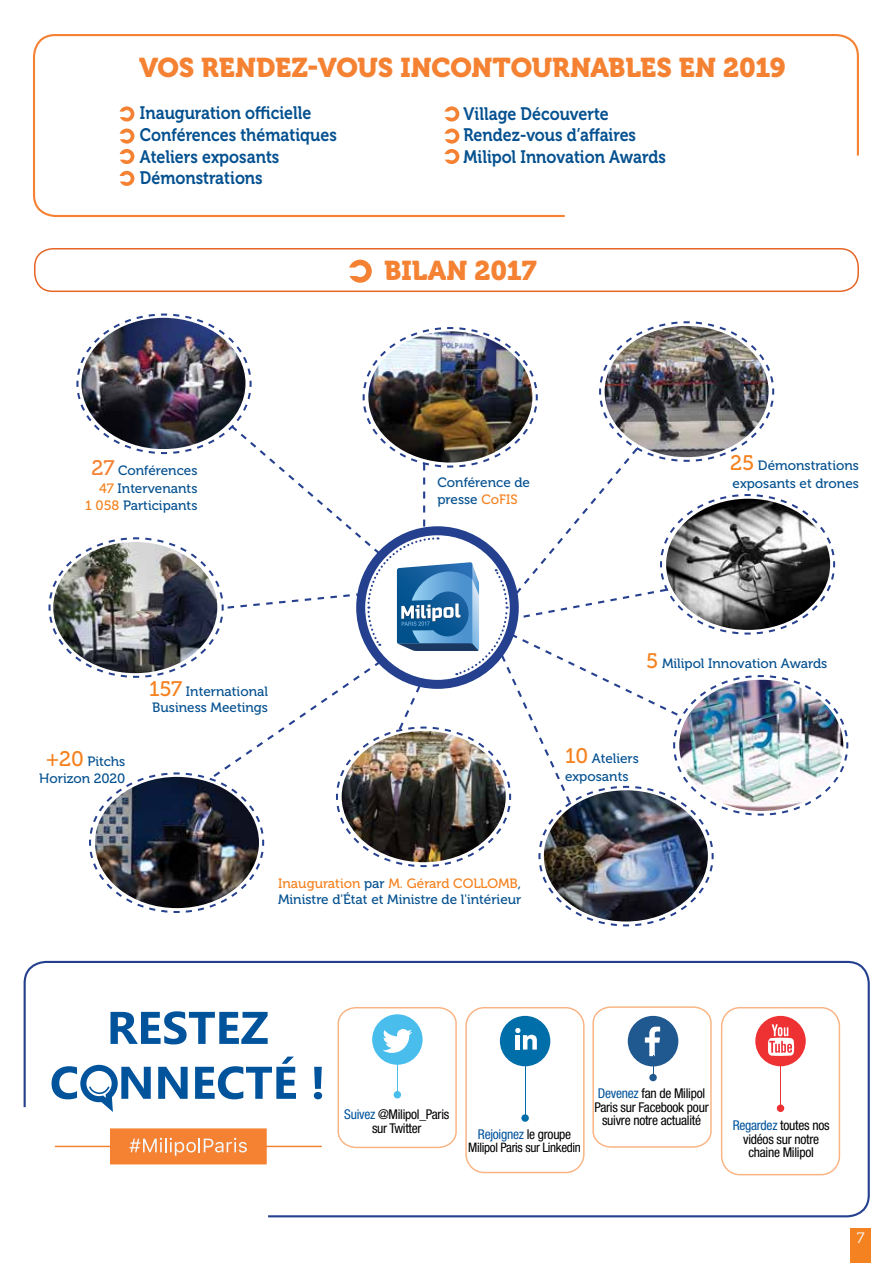
<style>
.page{position:relative;width:893px;height:1263px;background:#fff}
.page>*{position:absolute;margin:0;border:0;box-sizing:border-box;transform-origin:0 0}
.t1{font:27px "Museo 900";letter-spacing:-.005em;color:#f58232}
.t2{font:18px/21.6px "Museo 700";color:#055190;scale:.89 1}
.t3{font:15px "Museo 300";color:#fff}
.t4{font:13.5px/17.2px "Museo 500";color:#055190}
.t5{font:condensed 13.5px/13.5px "Helvetica Neue LT Std";letter-spacing:-.02em;color:#000;text-align:center}
.t6{font:condensed 13.5px "Helvetica Neue LT Std";letter-spacing:-.02em;color:#01539c}
.t7{font:condensed 13.05px "Helvetica Neue LT Std";letter-spacing:-.025em;color:#000}
.s1{font-size:21px;color:#f58232}
.s2{color:#f58220}
.s3{font-size:21px;color:#f58220}
.s4{color:#01539c}
.s5{color:#000}
</style>
<div class="page">
<div style="left:850px;top:1229px;width:21px;height:34px;background:#f58220"></div>
<svg style="left:33px;top:34px;width:826px;height:183px"></svg>
<svg style="left:23px;top:960px;width:847px;height:258px"></svg>
<svg style="left:55px;top:1128px;width:267px;height:36px"></svg>
<svg style="left:110px;top:1011px;width:158px;height:33px"></svg>
<svg style="left:158px;top:1067px;width:30px;height:32px"></svg>
<svg style="left:195px;top:1056px;width:101px;height:43px"></svg>
<svg style="left:314px;top:1067px;width:8px;height:32px"></svg>
<svg style="left:52px;top:1065px;width:99px;height:47px"></svg>
<svg style="left:337px;top:1006px;width:121px;height:143px"></svg>
<div style="left:465px;top:1007px;width:120px;height:166px;border:1px solid #f58232;border-radius:18px"></div>
<div style="left:521px;top:1114px;width:8px;height:8px;background:#006ea8;border-radius:50%"></div>
<div style="left:500px;top:1016px;width:50px;height:50px;background:#006ea8;border-radius:50%"></div>
<svg style="left:515px;top:1028px;width:22px;height:21px"></svg>
<div style="left:721px;top:1007px;width:119px;height:168px;border:1px solid #f58232;border-radius:18px"></div>
<div style="left:777px;top:1104px;width:7px;height:8px;background:#ee3133;border-radius:50%"></div>
<hr style="left:397px;top:1056px;width:1px;height:40px;background:#49beed">
<svg style="left:592px;top:1005px;width:120px;height:143px"></svg>
<hr style="left:525px;top:1055px;width:1px;height:63px;background:#006ea8">
<hr style="left:780px;top:1037px;width:1px;height:73px;background:#ee3133">
<div style="left:755px;top:1016px;width:51px;height:50px;background:#ee3133;border-radius:50%"></div>
<svg style="left:768px;top:1024px;width:27px;height:32px"></svg>
<div style="left:34px;top:248px;width:825px;height:44px;border:1px solid #e76425;border-radius:18px"></div>
<svg style="left:120px;top:106px;width:14px;height:16px"></svg>
<svg style="left:120px;top:129px;width:14px;height:35px"></svg>
<svg style="left:120px;top:171px;width:14px;height:15px"></svg>
<svg style="left:445px;top:106px;width:14px;height:16px"></svg>
<svg style="left:445px;top:129px;width:14px;height:35px"></svg>
<svg style="left:349px;top:260px;width:23px;height:23px"></svg>
<img style="left:48px;top:313px;width:801px;height:614px">
<h1 class="t1" style="left:139px;top:53px;width:648px">VOS RENDEZ-VOUS INCONTOURNABLES EN 2019</h1>
<h2 class="t2" style="left:140px;top:103px;width:223px">Inauguration officielle<br>Conférences thématiques<br>Ateliers exposants<br>Démonstrations</h2>
<h2 class="t2" style="left:464px;top:103px;width:229px">Village Découverte<br>Rendez-vous d’affaires<br>Milipol Innovation Awards</h2>
<h1 class="t1" style="left:384px;top:255px;width:154px">BILAN 2017</h1>
<p class="t4" style="left:85px;top:462px;width:114px;text-align:right"><span class="s1">27</span> Conférences<br><span class="s2">47</span> Intervenants<br><span class="s2">1 058</span> Participants</p>
<p class="t4" style="left:730px;top:457px;width:130px"><span class="s3">25</span> Démonstrations exposants et drones</p>
<p class="t4" style="left:437px;top:475px;width:94px;line-height:16.2px">Conférence de presse <span class="s2">CoFIS</span></p>
<p class="t4" style="left:39px;top:752px;width:88px;text-align:center"><span class="s3">+20</span> Pitchs<br>Horizon 2020</p>
<p class="t4" style="left:149px;top:683px;width:121px;line-height:16.2px"><span class="s3">157</span> International<br>Business Meetings</p>
<p class="t4" style="left:278px;top:875px;width:245px;line-height:16.2px"><span class="s2">Inauguration</span> par <span class="s2">M. Gérard COLLOMB</span>,<br>Ministre d'État et Ministre de l'intérieur</p>
<p class="t4" style="left:646px;top:655px;width:183px"><span class="s3">5</span> Milipol Innovation Awards</p>
<p class="t4" style="left:565px;top:750px;width:75px"><span class="s3">10</span> Ateliers exposants</p>
<p class="t5" style="left:344px;top:1107px;width:107px"><span class="s4">Suivez</span> @Milipol_Paris sur Twitter</p>
<p class="t6" style="left:478px;top:1126px;width:95px">Rejoignez <span class="s5">le groupe</span></p>
<p class="t7" style="left:468px;top:1140px;width:114px">Milipol Paris sur Linkedin</p>
<p class="t5" style="left:594px;top:1086px;width:116px"><span class="s4">Devenez</span> fan de Milipol<br>Paris sur Facebook pour suivre notre actualité</p>
<p class="t5" style="left:733px;top:1119px;width:98px"><span class="s4">Regardez</span> toutes nos vidéos sur notre chaine Milipol</p>
<p class="t3" style="left:857px;top:1230px;width:9px">7</p>
</div>
